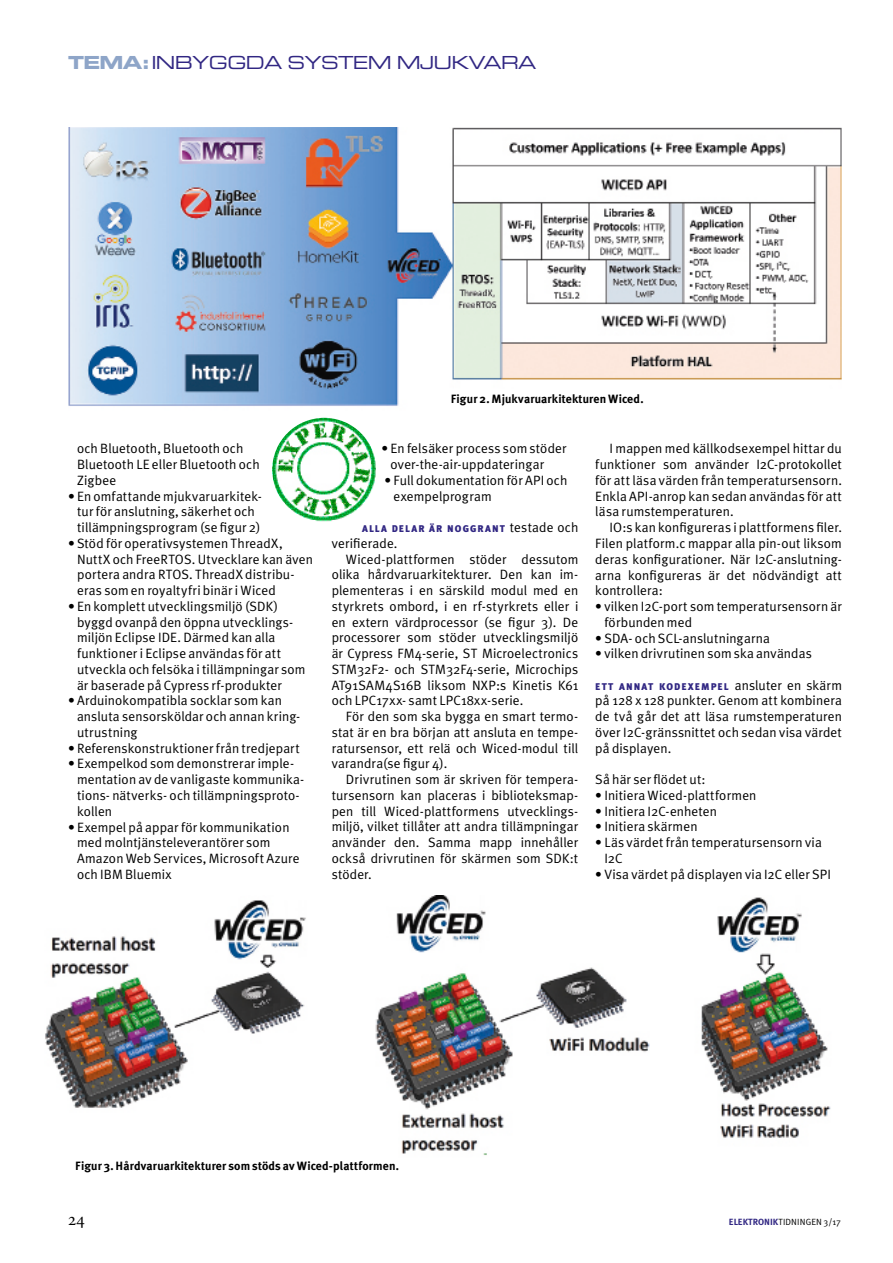
<style>
.page{position:relative;width:893px;height:1263px;background:#fff}
.page>*{position:absolute;margin:0;border:0;box-sizing:border-box;transform-origin:0 0}
.t1{font:18px "Eurostile Extended Two";letter-spacing:-.04em;color:#312783}
.t2{font:13.5px/15.8px "Meta Plus Normal";letter-spacing:.01em;color:#000}
.t3{font:700 12px "Meta Plus";letter-spacing:.01em;color:#000}
.t4{font:900 9.75px "Meta Plus";letter-spacing:.115em;color:#312783}
.t5{font:9px "Meta Plus Normal";letter-spacing:.015em;color:#000}
.s1{font-family:"Eurostile Bold Extended Two";color:#8ea5c8}
.s2{font-family:"Meta Plus Normal";font-weight:400;font-size:13.5px;color:#000}
.s3{font-family:"Meta Plus";font-weight:700;color:#312783}
</style>
<div class="page">
<img style="left:45px;top:895px;width:786px;height:260px">
<img style="left:68px;top:128px;width:774px;height:306px">
<img style="left:272px;top:418px;width:104px;height:104px;border-radius:52px">
<h1 class="t1" style="left:68px;top:51px;width:470px"><span class="s1">TEMA:</span>INBYGGDA SYSTEM MJUKVARA</h1>
<p class="t2" style="left:77px;top:441px;width:184px">och Bluetooth, Bluetooth och<br>Bluetooth LE eller Bluetooth och<br>Zigbee</p>
<p class="t2" style="left:68px;top:488px;width:195px;text-align:center">• En omfattande mjukvaruarkitek&shy;tur för anslutning, säkerhet och tillämpningsprogram (se figur 2)</p>
<p class="t2" style="left:77px;top:535px;width:237px;text-indent:-9px">• Stöd för operativsystemen ThreadX, NuttX och FreeRTOS. Utvecklare kan även portera andra RTOS. ThreadX distribu&shy;eras som en royaltyfri binär i Wiced</p>
<p class="t2" style="left:77px;top:598px;width:230px;text-indent:-9px">• En komplett utvecklingsmiljö (SDK) byggd ovanpå den öppna utvecklings&shy;miljön Eclipse IDE. Därmed kan alla funktioner i Eclipse användas för att utveckla och felsöka i tillämpningar som är baserade på Cypress rf-produkter</p>
<p class="t2" style="left:77px;top:693px;width:225px;text-indent:-9px">• Arduinokompatibla socklar som kan ansluta sensorsköldar och annan kring&shy;utrustning</p>
<p class="t2" style="left:68px;top:740px;width:233px">• Referenskonstruktioner från tredjepart</p>
<p class="t2" style="left:77px;top:756px;width:229px;text-indent:-9px">• Exempelkod som demonstrerar imple&shy;mentation av de vanligaste kommunika&shy;tions- nätverks- och tillämpningsproto&shy;kollen</p>
<p class="t2" style="left:77px;top:819px;width:224px;text-indent:-9px">• Exempel på appar för kommunikation med molntjänsteleverantörer som<br>Amazon Web Services, Microsoft Azure och IBM Bluemix</p>
<p class="t3" style="left:451px;top:392px;width:194px">Figur 2. Mjukvaruarkitekturen Wiced.</p>
<p class="t2" style="left:391px;top:441px;width:178px;text-indent:-9px">• En felsäker process som stöder over-the-air-uppdateringar</p>
<p class="t2" style="left:394px;top:472px;width:175px;text-indent:-9px">• Full dokumentation för API och exempelprogram</p>
<p class="t4" style="left:362px;top:523px;width:218px">ALLA DELAR ÄR NOGGRANT <span class="s2">testade och</span></p>
<p class="t2" style="left:332px;top:535px;width:67px">verifierade.</p>
<p class="t2" style="left:346px;top:551px;width:234px">Wiced-plattformen stöder dessutom</p>
<p class="t2" style="left:332px;top:567px;width:248px">olika hårdvaruarkitekturer. Den kan im-</p>
<p class="t2" style="left:332px;top:582px;width:248px">plementeras i en särskild modul med en</p>
<p class="t2" style="left:332px;top:598px;width:248px">styrkrets ombord, i en rf-styrkrets eller i</p>
<p class="t2" style="left:332px;top:614px;width:248px">en extern värdprocessor (se figur 3). De</p>
<p class="t2" style="left:332px;top:630px;width:248px">processorer som stöder utvecklingsmiljö</p>
<p class="t2" style="left:332px;top:645px;width:248px">är Cypress FM4-serie, ST Microelectronics</p>
<p class="t2" style="left:332px;top:661px;width:248px">STM32F2- och STM32F4-serie, Microchips</p>
<p class="t2" style="left:332px;top:677px;width:248px">AT91SAM4S16B liksom NXP:s Kinetis K61</p>
<p class="t2" style="left:332px;top:693px;width:193px">och LPC17xx- samt LPC18xx-serie.</p>
<p class="t2" style="left:346px;top:708px;width:234px">För den som ska bygga en smart termo-</p>
<p class="t2" style="left:332px;top:724px;width:248px">stat är en bra början att ansluta en tempe-</p>
<p class="t2" style="left:332px;top:740px;width:248px">ratursensor, ett relä och Wiced-modul till</p>
<p class="t2" style="left:332px;top:756px;width:117px">varandra(se figur 4).</p>
<p class="t2" style="left:346px;top:771px;width:234px">Drivrutinen som är skriven för tempera-</p>
<p class="t2" style="left:332px;top:787px;width:248px">tursensorn kan placeras i biblioteksmap-</p>
<p class="t2" style="left:332px;top:803px;width:248px">pen till Wiced-plattformens utvecklings-</p>
<p class="t2" style="left:332px;top:819px;width:248px">miljö, vilket tillåter att andra tillämpningar</p>
<p class="t2" style="left:332px;top:834px;width:248px">använder den. Samma mapp innehåller</p>
<p class="t2" style="left:332px;top:850px;width:248px">också drivrutinen för skärmen som SDK:t</p>
<p class="t2" style="left:332px;top:866px;width:42px">stöder.</p>
<p class="t2" style="left:595px;top:441px;width:248px;text-align:justify;text-indent:14px">I mappen med källkodsexempel hittar du funktioner som använder I2C-protokollet för att läsa värden från temperatursensorn.<br>Enkla API-anrop kan sedan användas för att läsa rumstemperaturen.</p>
<p class="t2" style="left:595px;top:519px;width:248px;text-align:justify;text-indent:14px">IO:s kan konfigureras i plattformens filer.<br>Filen platform.c mappar alla pin-out liksom deras konfigurationer. När I2C-anslutning&shy;arna konfigureras är det nödvändigt att kontrollera:</p>
<p class="t2" style="left:604px;top:598px;width:239px;text-indent:-9px">• vilken I2C-port som temperatursensorn är förbunden med</p>
<p class="t2" style="left:595px;top:630px;width:176px">• SDA- och SCL-anslutningarna</p>
<p class="t2" style="left:595px;top:645px;width:218px">• vilken drivrutinen som ska användas</p>
<p class="t4" style="left:595px;top:680px;width:248px">ETT ANNAT KODEXEMPEL <span class="s2">ansluter en skärm</span></p>
<p class="t2" style="left:595px;top:693px;width:248px;text-align:justify">på 128 x 128 punkter. Genom att kombinera de två går det att läsa rumstemperaturen över I2C-gränssnittet och sedan visa värdet på displayen.</p>
<p class="t2" style="left:595px;top:771px;width:112px">Så här ser flödet ut:</p>
<p class="t2" style="left:595px;top:787px;width:163px">• Initiera Wiced-plattformen</p>
<p class="t2" style="left:595px;top:803px;width:123px">• Initiera I2C-enheten</p>
<p class="t2" style="left:595px;top:819px;width:104px">• Initiera skärmen</p>
<p class="t2" style="left:604px;top:834px;width:219px;text-indent:-9px">• Läs värdet från temperatursensorn via<br>I2C</p>
<p class="t2" style="left:595px;top:866px;width:237px">• Visa värdet på displayen via I2C eller SPI</p>
<p class="t3" style="left:75px;top:1159px;width:325px">Figur 3. Hårdvaruarkitekturer som stöds av Wiced-plattformen.</p>
<p class="t5" style="left:729px;top:1216px;width:114px"><span class="s3">ELEKTRONIK</span>TIDNINGEN 3/17</p>
</div>
